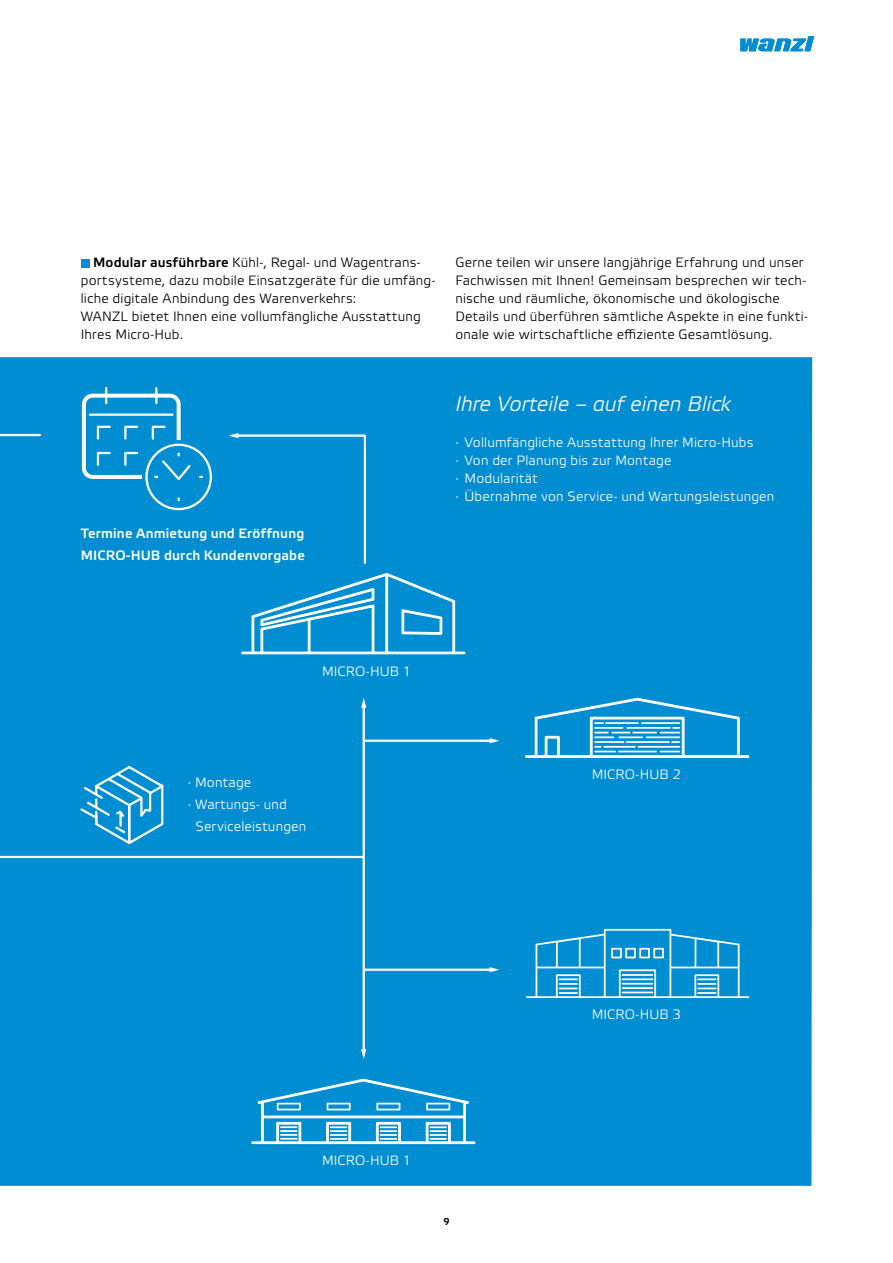
<style>
.page{position:relative;width:893px;height:1263px;background:#fff}
.page>*{position:absolute;margin:0;border:0;box-sizing:border-box;transform-origin:0 0}
.t1{font:italic 300 21px "Wanzl Etelka";letter-spacing:.005em;color:#fff}
.t2{font:300 13.5px/18px "Wanzl Etelka";letter-spacing:.015em;color:#000}
.t3{font:300 13.5px/18px "Wanzl Etelka";letter-spacing:.015em;color:#fff}
.t4{font:500 13.5px/22px "Wanzl Etelka";letter-spacing:.01em;color:#fff}
.t5{font:500 9.75px "Wanzl Etelka";color:#000}
.s1{font-weight:500}
</style>
<div class="page">
<svg style="left:740px;top:36px;width:74px;height:15px"></svg>
<div style="left:0;top:357px;width:812px;height:829px;background:#008dd1"></div>
<svg style="left:525px;top:697px;width:225px;height:61px;background:#37a5da"></svg>
<svg style="left:526px;top:929px;width:223px;height:69px;background:#2da1d9"></svg>
<svg style="left:241px;top:572px;width:225px;height:83px;background:#2ba0d8"></svg>
<svg style="left:251px;top:1078px;width:225px;height:66px"></svg>
<div style="left:0;top:855px;width:366px;height:198px;background:#008dd1"></div>
<svg style="left:361px;top:1049px;width:5px;height:10px"></svg>
<hr style="left:363px;top:706px;width:2px;height:150px;background:#fff">
<svg style="left:361px;top:698px;width:5px;height:10px"></svg>
<div style="left:229px;top:433px;width:138px;height:132px;background:#008dd1"></div>
<div style="left:0;top:433px;width:42px;height:95px;background:#008dd1"></div>
<hr style="left:365px;top:740px;width:126px;height:2px;background:#fff">
<svg style="left:490px;top:738px;width:9px;height:5px"></svg>
<hr style="left:365px;top:968px;width:126px;height:3px;background:#fff">
<svg style="left:490px;top:967px;width:9px;height:5px"></svg>
<div style="left:145px;top:444px;width:67px;height:66px;border:2px solid #fff;border-radius:50%"></div>
<svg style="left:78px;top:764px;width:87px;height:83px;background:#2a9fd8"></svg>
<svg style="left:81px;top:388px;width:112px;height:94px;background:#2da1d9"></svg>
<div style="left:81px;top:259px;width:8px;height:8px;background:#008dd1"></div>
<svg style="left:737px;top:396px;width:8px;height:15px"></svg>
<p class="t2" style="left:81px;top:254px;width:356px;text-indent:12px"><span class="s1">Modular ausführbare</span> Kühl-, Regal- und Wagentrans&shy;portsysteme, dazu mobile Einsatzgeräte für die umfäng&shy;liche digitale Anbindung des Warenverkehrs:<br>WANZL bietet Ihnen eine vollumfängliche Ausstattung Ihres Micro-Hub.</p>
<p class="t2" style="left:455px;top:254px;width:354px">Gerne teilen wir unsere langjährige Erfahrung und unser Fachwissen mit Ihnen! Gemeinsam besprechen wir tech&shy;nische und räumliche, ökonomische und ökologische Details und überführen sämtliche Aspekte in eine funkti&shy;onale wie wirtschaftliche effiziente Gesamtlösung.</p>
<h1 class="t1" style="left:455px;top:392px;width:277px">Ihre Vorteile – auf einen Blick</h1>
<p class="t4" style="left:81px;top:522px;width:225px">Termine Anmietung und Eröffnung<br>MICRO-HUB durch Kundenvorgabe</p>
<p class="t3" style="left:322px;top:663px;width:91px">MICRO-HUB 1</p>
<p class="t3" style="left:188px;top:774px;width:65px">· Montage</p>
<p class="t3" style="left:188px;top:796px;width:101px">· Wartungs- und</p>
<p class="t3" style="left:195px;top:818px;width:112px">Serviceleistungen</p>
<p class="t3" style="left:455px;top:434px;width:320px">· Vollumfängliche Ausstattung Ihrer Micro-Hubs<br>· Von der Planung bis zur Montage<br>· Modularität<br>· Übernahme von Service- und Wartungsleistungen</p>
<p class="t3" style="left:592px;top:765px;width:91px">MICRO-HUB 2</p>
<p class="t3" style="left:322px;top:1152px;width:91px">MICRO-HUB 1</p>
<p class="t5" style="left:443px;top:1215px;width:8px">9</p>
<p class="t3" style="left:592px;top:1006px;width:91px">MICRO-HUB 3</p>
</div>
